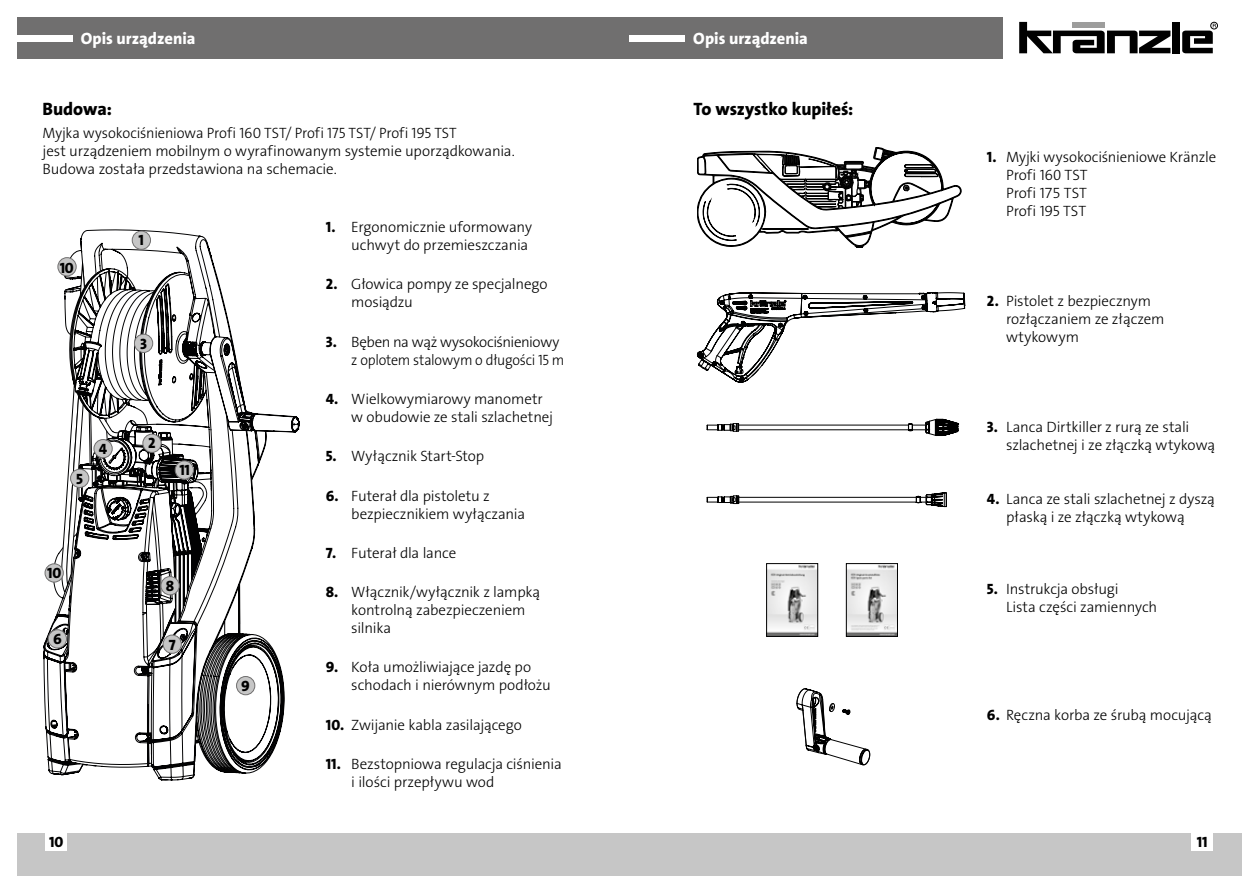
<style>
.page{position:relative;width:1259px;height:893px;background:#fff}
.page>*{position:absolute;margin:0;border:0;box-sizing:border-box;transform-origin:0 0}
.t1{font:18px "The Sans LP8 Ex Bld";letter-spacing:-.005em;color:#000}
.t2{font:16.5px "The Sans LP8 Ex Bld";color:#fff}
.t3{font:15px/18px "The Sans LP3 Lig";letter-spacing:-.01em;color:#000}
.t4{font:15px "The Sans LP8 Ex Bld";letter-spacing:-.015em;color:#000}
.s1{font-family:"The Sans LP8 Ex Bld"}
</style>
<div class="page">
<div style="left:629px;top:833px;width:613px;height:43px;background:#c6c6c6"></div>
<div style="left:17px;top:833px;width:612px;height:43px;background:#c6c6c6"></div>
<div style="left:1191px;top:833px;width:22px;height:18px;background:#fff"></div>
<div style="left:46px;top:833px;width:21px;height:18px;background:#fff"></div>
<div style="left:17px;top:17px;width:985px;height:41px;background:#706f6f"></div>
<div style="left:17px;top:35px;width:55px;height:6px;background:#fff"></div>
<div style="left:629px;top:35px;width:56px;height:6px;background:#fff"></div>
<svg style="left:1019px;top:22px;width:151px;height:31px"></svg>
<div style="left:1172px;top:22px;width:7px;height:31px;background:#000"></div>
<div style="left:1210px;top:22px;width:7px;height:7px;border:1px solid #000;border-radius:50%"></div>
<svg style="left:1182px;top:24px;width:34px;height:29px"></svg>
<svg style="left:697px;top:147px;width:264px;height:101px"></svg>
<img style="left:768px;top:565px;width:48px;height:70px">
<div style="left:766px;top:563px;width:52px;height:74px;border:1px solid #000"></div>
<img style="left:848px;top:565px;width:47px;height:70px">
<div style="left:846px;top:563px;width:51px;height:74px;border:1px solid #000"></div>
<svg style="left:796px;top:688px;width:74px;height:77px"></svg>
<svg style="left:697px;top:292px;width:268px;height:90px"></svg>
<svg style="left:706px;top:419px;width:252px;height:17px"></svg>
<svg style="left:706px;top:492px;width:241px;height:16px"></svg>
<svg style="left:44px;top:230px;width:241px;height:550px"></svg>
<svg style="left:60px;top:382px;width:24px;height:211px"></svg>
<svg style="left:80px;top:263px;width:5px;height:32px"></svg>
<div style="left:236px;top:676px;width:19px;height:19px;background:#c6c6c6;border-radius:50%"></div>
<div style="left:236px;top:676px;width:19px;height:19px;border:1px solid #706f6f;border-radius:50%"></div>
<div style="left:58px;top:258px;width:18px;height:18px;background:#c6c6c6;border-radius:50%"></div>
<div style="left:58px;top:257px;width:19px;height:19px;border:1px solid #706f6f;border-radius:50%"></div>
<div style="left:132px;top:231px;width:18px;height:18px;background:#c6c6c6;border-radius:50%"></div>
<div style="left:132px;top:231px;width:19px;height:19px;border:1px solid #706f6f;border-radius:50%"></div>
<div style="left:45px;top:564px;width:18px;height:18px;background:#c6c6c6;border-radius:50%"></div>
<div style="left:45px;top:563px;width:19px;height:19px;border:1px solid #706f6f;border-radius:50%"></div>
<div style="left:134px;top:334px;width:19px;height:18px;background:#c6c6c6;border-radius:50%"></div>
<div style="left:134px;top:334px;width:19px;height:19px;border:1px solid #706f6f;border-radius:50%"></div>
<div style="left:143px;top:434px;width:18px;height:18px;background:#c6c6c6;border-radius:50%"></div>
<div style="left:142px;top:434px;width:19px;height:19px;border:1px solid #706f6f;border-radius:50%"></div>
<div style="left:161px;top:577px;width:18px;height:18px;background:#c6c6c6;border-radius:50%"></div>
<div style="left:161px;top:576px;width:19px;height:19px;border:1px solid #706f6f;border-radius:50%"></div>
<div style="left:48px;top:630px;width:18px;height:18px;background:#c6c6c6;border-radius:50%"></div>
<div style="left:48px;top:629px;width:19px;height:19px;border:1px solid #706f6f;border-radius:50%"></div>
<div style="left:94px;top:439px;width:18px;height:19px;background:#c6c6c6;border-radius:50%"></div>
<div style="left:94px;top:439px;width:19px;height:19px;border:1px solid #706f6f;border-radius:50%"></div>
<div style="left:175px;top:461px;width:18px;height:18px;background:#c6c6c6;border-radius:50%"></div>
<div style="left:175px;top:460px;width:19px;height:20px;border:1px solid #706f6f;border-radius:50%"></div>
<div style="left:71px;top:469px;width:18px;height:18px;background:#c6c6c6;border-radius:50%"></div>
<div style="left:70px;top:469px;width:19px;height:19px;border:1px solid #706f6f;border-radius:50%"></div>
<div style="left:163px;top:635px;width:18px;height:18px;background:#c6c6c6;border-radius:50%"></div>
<div style="left:163px;top:635px;width:19px;height:19px;border:1px solid #706f6f;border-radius:50%"></div>
<p class="t2" style="left:81px;top:28px;width:116px">Opis urządzenia</p>
<p class="t2" style="left:693px;top:28px;width:116px">Opis urządzenia</p>
<p class="t1" style="left:43px;top:98px;width:71px">Budowa:</p>
<p class="t3" style="left:43px;top:124px;width:474px">Myjka wysokociśnieniowa Profi 160 TST/ Profi 175 TST/ Profi 195 TST<br>jest urządzeniem mobilnym o wyrafinowanym systemie uporządkowania.<br>Budowa została przedstawiona na schemacie.</p>
<p class="t4" style="left:60px;top:258px;width:16px">10</p>
<p class="t4" style="left:139px;top:231px;width:7px">1</p>
<p class="t4" style="left:140px;top:334px;width:8px">3</p>
<p class="t4" style="left:76px;top:469px;width:8px">5</p>
<p class="t4" style="left:99px;top:439px;width:10px">4</p>
<p class="t4" style="left:47px;top:563px;width:16px">10</p>
<p class="t4" style="left:53px;top:630px;width:10px">6</p>
<p class="t4" style="left:148px;top:434px;width:9px">2</p>
<p class="t4" style="left:179px;top:461px;width:12px">11</p>
<p class="t4" style="left:166px;top:577px;width:10px">8</p>
<p class="t4" style="left:169px;top:635px;width:8px">7</p>
<p class="t4" style="left:241px;top:676px;width:10px">9</p>
<p class="t3" style="left:326px;top:218px;width:208px;text-align:right"><span class="s1">1.</span> Ergonomicznie uformowany uchwyt do przemieszczania</p>
<p class="t3" style="left:351px;top:276px;width:198px;text-indent:-25px"><span class="s1">2.</span> Głowica pompy ze specjalnego mosiądzu</p>
<p class="t3" style="left:351px;top:333px;width:215px;text-indent:-26px"><span class="s1">3.</span> Bęben na wąż wysokociśnieniowy z oplotem stalowym o długości 15 m</p>
<p class="t3" style="left:351px;top:390px;width:203px;text-indent:-26px"><span class="s1">4.</span> Wielkowymiarowy manometr w obudowie ze stali szlachetnej</p>
<p class="t3" style="left:326px;top:447px;width:160px"><span class="s1">5.</span> Wyłącznik Start-Stop</p>
<p class="t3" style="left:351px;top:487px;width:175px;text-indent:-26px"><span class="s1">6.</span> Futerał dla pistoletu z bezpiecznikiem wyłączania</p>
<p class="t3" style="left:326px;top:544px;width:132px"><span class="s1">7.</span> Futerał dla lance</p>
<p class="t3" style="left:351px;top:583px;width:191px;text-indent:-26px"><span class="s1">8.</span> Włącznik/wyłącznik z lampką kontrolną zabezpieczeniem silnika</p>
<p class="t3" style="left:351px;top:658px;width:201px;text-indent:-26px"><span class="s1">9.</span> Koła umożliwiające jazdę po schodach i nierównym podłożu</p>
<p class="t3" style="left:326px;top:716px;width:197px"><span class="s1">10.</span> Zwijanie kabla zasilającego</p>
<p class="t3" style="left:351px;top:755px;width:212px;text-indent:-25px"><span class="s1">11.</span> Bezstopniowa regulacja ciśnienia i ilości przepływu wod</p>
<p class="t1" style="left:693px;top:98px;width:161px">To wszystko kupiłeś:</p>
<p class="t3" style="left:1006px;top:148px;width:212px;text-indent:-19px"><span class="s1">1.</span> Myjki wysokociśnieniowe Kränzle<br>Profi 160 TST<br>Profi 175 TST<br>Profi 195 TST</p>
<p class="t3" style="left:1006px;top:292px;width:160px;text-indent:-19px"><span class="s1">2.</span> Pistolet z bezpiecznym rozłączaniem ze złączem wtykowym</p>
<p class="t3" style="left:1006px;top:418px;width:211px;text-indent:-19px"><span class="s1">3.</span> Lanca Dirtkiller z rurą ze stali szlachetnej i ze złączką wtykową</p>
<p class="t3" style="left:1006px;top:490px;width:210px;text-indent:-19px"><span class="s1">4.</span> Lanca ze stali szlachetnej z dyszą płaską i ze złączką wtykową</p>
<p class="t3" style="left:1006px;top:580px;width:153px;text-indent:-19px"><span class="s1">5.</span> Instrukcja obsługi<br>Lista części zamiennych</p>
<p class="t3" style="left:987px;top:706px;width:227px"><span class="s1">6.</span> Ręczna korba ze śrubą mocującą</p>
<p class="t4" style="left:49px;top:832px;width:16px">10</p>
<p class="t4" style="left:1196px;top:832px;width:12px">11</p>
</div>
